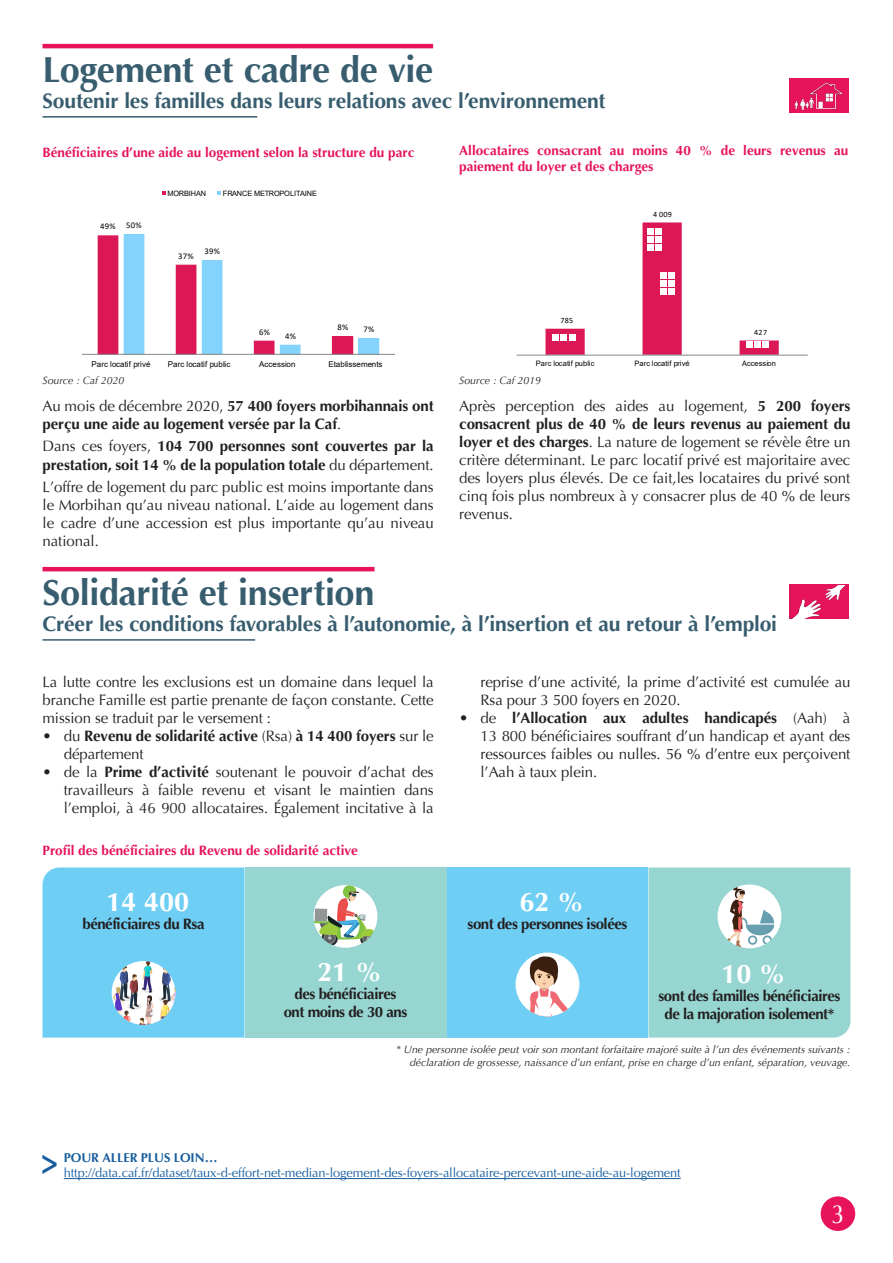
<style>
.page{position:relative;width:893px;height:1263px;background:#fff}
.page>*{position:absolute;margin:0;border:0;box-sizing:border-box;transform-origin:0 0}
.Aller_plus_loin{font:700 37.2px "Optima";color:#175d9e;scale:.75 1}
.Titre{font:700 36px "Optima";letter-spacing:-.01em;color:#375d6e}
.chiffre{font:700 27px "Optima";color:#fff}
.t1{font:26.4px "CG Omega";color:#fff;scale:.91 1}
.Titre_1{font:700 21px "Optima";letter-spacing:-.005em;color:#375d6e}
.texte_courant_1_av{font:15px/18px "Optima";letter-spacing:-.005em;color:#231f20;text-align:justify}
.texte_courant_1_av-2{font:700 15px/18px "Optima";letter-spacing:-.005em;color:#231f20}
.Texte_courant_0av{font:15px/18px "Optima";letter-spacing:-.005em;color:#231f20;text-align:justify}
.texte{font:700 15px/18px "Optima";letter-spacing:-.03em;color:#231f20;text-align:center}
.titre_cartes_Graphes{font:700 13.5px/16.2px "Optima";color:#e7135b}
.Lien{font:12.75px "Optima";letter-spacing:-.005em;color:#175d9e}
.Aller_plus_loin-2{font:700 12.75px "Optima";letter-spacing:-.005em;color:#175d9e}
.Source_tableau_Carte{font:italic 10.5px/12.6px "Optima";color:#231f20;text-align:right}
.t2{font:8.7px "Calibri";letter-spacing:.03em;color:#000}
.t3{font:8.1px "Calibri";letter-spacing:.03em;color:#000}
.t4{font:7.95px "Arial";color:#000}
.t5{font:7.5px "Arial";color:#000}
.t6{font:7.35px "Arial";letter-spacing:-.015em;color:#000}
.s1{font-weight:400}
.s2{font-weight:700}
</style>
<div class="page">
<div style="left:821px;top:1196px;width:34px;height:35px;background:#e7135b;border-radius:50%"></div>
<hr style="left:43px;top:44px;width:390px;height:4px;background:#e7135b">
<hr style="left:43px;top:116px;width:214px;height:2px;background:#375d6e">
<div style="left:787px;top:76px;width:63px;height:38px;background:linear-gradient(to right,#e7135b,#e7135b)"></div>
<div style="left:789px;top:78px;width:59px;height:34px;background:#e7135b"></div>
<img style="left:794px;top:82px;width:49px;height:28px">
<hr style="left:43px;top:567px;width:331px;height:4px;background:#e7135b">
<hr style="left:43px;top:639px;width:212px;height:2px;background:#375d6e">
<div style="left:787px;top:583px;width:63px;height:38px;background:linear-gradient(to right,#fff,#fff)"></div>
<div style="left:789px;top:585px;width:59px;height:34px;background:#c61553"></div>
<img style="left:791px;top:585px;width:56px;height:34px">
<svg style="left:98px;top:234px;width:281px;height:120px"></svg>
<hr style="left:82px;top:354px;width:313px;height:1px;background:#868686">
<svg style="left:162px;top:191px;width:4px;height:4px"></svg>
<svg style="left:218px;top:191px;width:3px;height:4px"></svg>
<div style="left:446px;top:867px;width:202px;height:170px;background:#6fcef4"></div>
<div style="left:244px;top:867px;width:202px;height:170px;background:#96d5d0"></div>
<svg style="left:43px;top:867px;width:201px;height:170px;background:#78cdef"></svg>
<div style="left:516px;top:952px;width:63px;height:64px;background:#fff;border-radius:50%"></div>
<svg style="left:528px;top:956px;width:51px;height:60px"></svg>
<svg style="left:314px;top:885px;width:63px;height:63px"></svg>
<svg style="left:648px;top:867px;width:202px;height:170px;background:#9cd5d1"></svg>
<hr style="left:517px;top:355px;width:291px;height:1px;background:#868686">
<svg style="left:545px;top:222px;width:234px;height:133px"></svg>
<div style="left:660px;top:288px;width:7px;height:6px;background:#fff"></div>
<div style="left:660px;top:280px;width:7px;height:6px;background:#fff"></div>
<div style="left:660px;top:272px;width:7px;height:6px;background:#fff"></div>
<div style="left:668px;top:288px;width:7px;height:6px;background:#fff"></div>
<div style="left:668px;top:280px;width:7px;height:6px;background:#fff"></div>
<div style="left:668px;top:272px;width:7px;height:6px;background:#fff"></div>
<hr style="left:64px;top:1178px;width:617px;height:1px;background:#175d9e">
<p class="Titre" style="left:43px;top:50px;width:392px">Logement et cadre de vie</p>
<p class="Titre_1" style="left:43px;top:88px;width:564px">Soutenir les familles dans leurs relations avec l’environnement</p>
<p class="titre_cartes_Graphes" style="left:43px;top:145px;width:373px">Bénéficiaires d’une aide au logement selon la structure du parc</p>
<p class="t2" style="left:100px;top:220px;width:17px">49%</p>
<p class="t2" style="left:126px;top:219px;width:17px">50%</p>
<p class="t6" style="left:167px;top:188px;width:40px">MORBIHAN</p>
<p class="t6" style="left:223px;top:188px;width:96px">FRANCE METROPOLITAINE</p>
<p class="t2" style="left:178px;top:250px;width:17px">37%</p>
<p class="t2" style="left:204px;top:245px;width:17px">39%</p>
<p class="t2" style="left:259px;top:326px;width:12px">6%</p>
<p class="t2" style="left:285px;top:330px;width:12px">4%</p>
<p class="t2" style="left:337px;top:321px;width:12px">8%</p>
<p class="t2" style="left:363px;top:323px;width:12px">7%</p>
<p class="t4" style="left:91px;top:358px;width:61px">Parc locatif privé</p>
<p class="t4" style="left:168px;top:358px;width:64px">Parc locatif public</p>
<p class="t4" style="left:259px;top:358px;width:38px">Accession</p>
<p class="t4" style="left:328px;top:358px;width:56px">Etablissements</p>
<p class="Source_tableau_Carte" style="left:43px;top:374px;width:83px">Source : Caf 2020</p>
<p class="texte_courant_1_av-2" style="left:43px;top:397px;width:393px"><span class="s1">Au mois de décembre 2020,</span> 57 400 foyers morbihannais ont perçu une aide au logement versée par la Caf<span class="s1">.</span></p>
<p class="texte_courant_1_av-2" style="left:43px;top:438px;width:393px"><span class="s1">Dans ces foyers,</span> 104 700 personnes sont couvertes par la prestation, soit 14 % de la population totale <span class="s1">du département.</span></p>
<p class="texte_courant_1_av" style="left:43px;top:478px;width:393px">L’offre de logement du parc public est moins importante dans le Morbihan qu’au niveau national. L’aide au logement dans le cadre d’une accession est plus importante qu’au niveau national.</p>
<p class="titre_cartes_Graphes" style="left:459px;top:142px;width:390px">Allocataires consacrant au moins 40 % de leurs revenus au paiement du loyer et des charges</p>
<p class="t3" style="left:560px;top:315px;width:14px">785</p>
<p class="t3" style="left:653px;top:208px;width:21px">4 009</p>
<p class="t3" style="left:754px;top:327px;width:14px">427</p>
<p class="t5" style="left:536px;top:358px;width:60px">Parc locatif public</p>
<p class="t5" style="left:635px;top:358px;width:57px">Parc locatif privé</p>
<p class="t5" style="left:742px;top:358px;width:36px">Accession</p>
<p class="Source_tableau_Carte" style="left:459px;top:374px;width:83px">Source : Caf 2019</p>
<p class="texte_courant_1_av" style="left:459px;top:397px;width:393px">Après perception des aides au logement, <span class="s2">5 200 foyers consacrent plus de 40 % de leurs revenus au paiement du loyer et des charges</span>. La nature de logement se révèle être un critère déterminant. Le parc locatif privé est majoritaire avec des loyers plus élevés. De ce fait,les locataires du privé sont cinq fois plus nombreux à y consacrer plus de 40 % de leurs revenus.</p>
<p class="Titre" style="left:43px;top:573px;width:333px">Solidarité et insertion</p>
<p class="Titre_1" style="left:43px;top:611px;width:736px">Créer les conditions favorables à l’autonomie, à l’insertion et au retour à l’emploi</p>
<p class="Texte_courant_0av" style="left:43px;top:674px;width:393px">La lutte contre les exclusions est un domaine dans lequel la branche Famille est partie prenante de façon constante. Cette mission se traduit par le versement :</p>
<p class="texte_courant_1_av-2" style="left:64px;top:728px;width:371px;text-indent:-21px"><span class="s1">• du</span> Revenu de solidarité active <span class="s1">(Rsa)</span> à 14 400 foyers <span class="s1">sur le département</span></p>
<p class="texte_courant_1_av" style="left:64px;top:764px;width:371px;text-indent:-21px">• de la <span class="s2">Prime d’activité</span> soutenant le pouvoir d’achat des travailleurs à faible revenu et visant le maintien dans l’emploi, à 46 900 allocataires. Également incitative à la</p>
<p class="titre_cartes_Graphes" style="left:43px;top:842px;width:317px">Profil des bénéficiaires du Revenu de solidarité active</p>
<p class="chiffre" style="left:106px;top:887px;width:84px">14 400</p>
<p class="texte" style="left:82px;top:915px;width:124px">bénéficiaires du Rsa</p>
<p class="texte_courant_1_av" style="left:480px;top:674px;width:371px">reprise d’une activité, la prime d’activité est cumulée au<br>Rsa pour 3 500 foyers en 2020.</p>
<p class="texte_courant_1_av" style="left:480px;top:710px;width:371px;text-indent:-21px">• de <span class="s2">l’Allocation aux adultes handicapés</span> (Aah) à 13 800 bénéficiaires souffrant d’un handicap et ayant des ressources faibles ou nulles. 56 % d’entre eux perçoivent l’Aah à taux plein.</p>
<p class="chiffre" style="left:519px;top:887px;width:66px">62 %</p>
<p class="texte" style="left:468px;top:915px;width:161px">sont des personnes isolées</p>
<p class="chiffre" style="left:317px;top:956px;width:66px">21 %</p>
<p class="texte" style="left:284px;top:985px;width:125px">des bénéficiaires ont moins de 30 ans</p>
<p class="chiffre" style="left:721px;top:958px;width:66px">10 %</p>
<p class="texte" style="left:658px;top:987px;width:183px">sont des familles bénéficiaires de la majoration isolement*</p>
<p class="Source_tableau_Carte" style="left:396px;top:1043px;width:456px">* Une personne isolée peut voir son montant forfaitaire majoré suite à l’un des événements suivants : déclaration de grossesse, naissance d’un enfant, prise en charge d’un enfant, séparation, veuvage.</p>
<p class="Aller_plus_loin" style="left:41px;top:1140px;width:24px">&gt;</p>
<p class="Aller_plus_loin-2" style="left:64px;top:1150px;width:155px">POUR ALLER PLUS LOIN…</p>
<p class="Lien" style="left:64px;top:1165px;width:618px">http://data.caf.fr/dataset/taux-d-effort-net-median-logement-des-foyers-allocataire-percevant-une-aide-au-logement</p>
<p class="t1" style="left:831px;top:1198px;width:16px">3</p>
</div>
